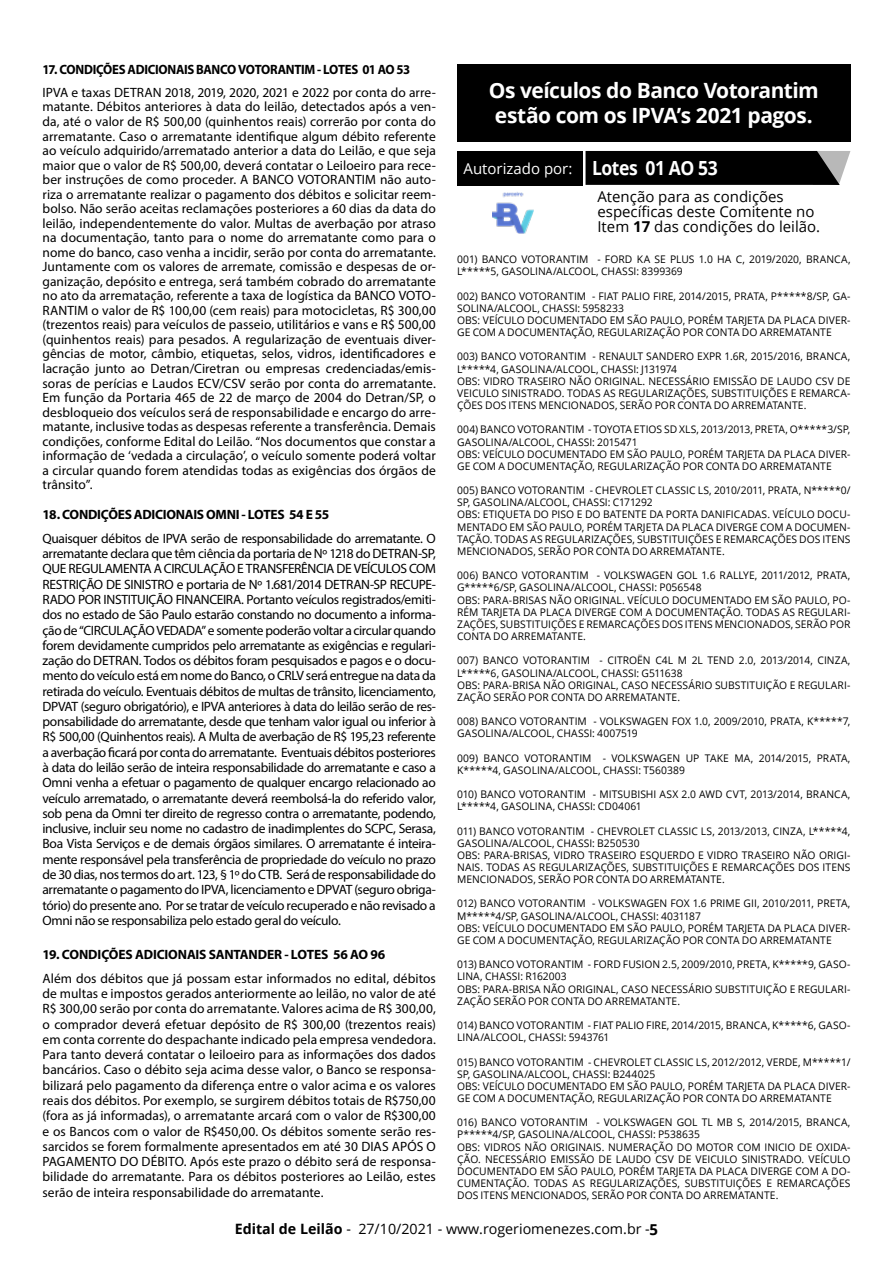
<style>
.page{position:relative;width:893px;height:1263px;background:#fff}
.page>*{position:absolute;margin:0;border:0;box-sizing:border-box;transform-origin:0 0}
.t1{font:700 21px/25.2px "Open Sans";letter-spacing:-.025em;color:#fff}
.t2{font:15px/15px "Open Sans";color:#000}
.t3{font:15px "Open Sans";color:#fff}
.t4{font:14.25px "Open Sans";color:#000}
.t5{font:13.5px/15.3px "Myriad Pro";color:#000;text-align:justify}
.t6{font:700 13.5px "Myriad Pro";letter-spacing:-.02em;color:#000}
.t7{font:700 13.5px "Myriad Pro";letter-spacing:-.02em;color:#000;scale:.95 1}
.t8{font:10.5px/12.1px "Open Sans";letter-spacing:.005em;color:#000}
.s1{font-weight:700;font-size:19.5px}
.s2{font-weight:700}
.s3{font-weight:700;font-size:15px}
</style>
<div class="page">
<div style="left:457px;top:64px;width:393px;height:77px;background:#000"></div>
<div style="left:457px;top:152px;width:125px;height:34px;background:#000"></div>
<svg style="left:585px;top:151px;width:265px;height:34px;background:#111"></svg>
<img style="left:492px;top:192px;width:41px;height:42px">
<p class="t7" style="left:43px;top:61px;width:388px">17. CONDIÇÕES ADICIONAIS BANCO VOTORANTIM - LOTES 01 AO 53</p>
<p class="t5" style="left:43px;top:85px;width:395px;line-height:14.5px">IPVA e taxas DETRAN 2018, 2019, 2020, 2021 e 2022 por conta do arre&shy;matante. Débitos anteriores à data do leilão, detectados após a ven&shy;da, até o valor de R$ 500,00 (quinhentos reais) correrão por conta do arrematante. Caso o arrematante identifique algum débito referente ao veículo adquirido/arrematado anterior a data do Leilão, e que seja maior que o valor de R$ 500,00, deverá contatar o Leiloeiro para rece&shy;ber instruções de como proceder. A BANCO VOTORANTIM não auto&shy;riza o arrematante realizar o pagamento dos débitos e solicitar reem&shy;bolso. Não serão aceitas reclamações posteriores a 60 dias da data do leilão, independentemente do valor. Multas de averbação por atraso na documentação, tanto para o nome do arrematante como para o nome do banco, caso venha a incidir, serão por conta do arrematante.<br>Juntamente com os valores de arremate, comissão e despesas de or&shy;ganização, depósito e entrega, será também cobrado do arrematante no ato da arrematação, referente a taxa de logística da BANCO VOTO-RANTIM o valor de R$ 100,00 (cem reais) para motocicletas, R$ 300,00 (trezentos reais) para veículos de passeio, utilitários e vans e R$ 500,00 (quinhentos reais) para pesados. A regularização de eventuais diver&shy;gências de motor, câmbio, etiquetas, selos, vidros, identificadores e lacração junto ao Detran/Ciretran ou empresas credenciadas/emis&shy;soras de perícias e Laudos ECV/CSV serão por conta do arrematante.<br>Em função da Portaria 465 de 22 de março de 2004 do Detran/SP, o desbloqueio dos veículos será de responsabilidade e encargo do arre&shy;matante, inclusive todas as despesas referente a transferência. Demais condições, conforme Edital do Leilão. “Nos documentos que constar a informação de ‘vedada a circulação’, o veículo somente poderá voltar a circular quando forem atendidas todas as exigências dos órgãos de trânsito”.</p>
<p class="t6" style="left:43px;top:506px;width:288px">18. CONDIÇÕES ADICIONAIS OMNI - LOTES 54 E 55</p>
<p class="t5" style="left:43px;top:530px;width:395px">Quaisquer débitos de IPVA serão de responsabilidade do arrematante. O arrematante declara que têm ciência da portaria de Nº 1218 do DETRAN-SP, QUE REGULAMENTA A CIRCULAÇÃO E TRANSFERÊNCIA DE VEÍCULOS COM RESTRIÇÃO DE SINISTRO e portaria de Nº 1.681/2014 DETRAN-SP RECUPE-RADO POR INSTITUIÇÃO FINANCEIRA. Portanto veículos registrados/emiti&shy;dos no estado de São Paulo estarão constando no documento a informa&shy;ção de “CIRCULAÇÃO VEDADA” e somente poderão voltar a circular quando forem devidamente cumpridos pelo arrematante as exigências e regulari&shy;zação do DETRAN. Todos os débitos foram pesquisados e pagos e o docu&shy;mento do veículo está em nome do Banco, o CRLV será entregue na data da retirada do veículo. Eventuais débitos de multas de trânsito, licenciamento, DPVAT (seguro obrigatório), e IPVA anteriores à data do leilão serão de res&shy;ponsabilidade do arrematante, desde que tenham valor igual ou inferior à R$ 500,00 (Quinhentos reais). A Multa de averbação de R$ 195,23 referente a averbação ficará por conta do arrematante. Eventuais débitos posteriores à data do leilão serão de inteira responsabilidade do arrematante e caso a Omni venha a efetuar o pagamento de qualquer encargo relacionado ao veículo arrematado, o arrematante deverá reembolsá-la do referido valor, sob pena da Omni ter direito de regresso contra o arrematante, podendo, inclusive, incluir seu nome no cadastro de inadimplentes do SCPC, Serasa, Boa Vista Serviços e de demais órgãos similares. O arrematante é inteira&shy;mente responsável pela transferência de propriedade do veículo no prazo de 30 dias, nos termos do art. 123, § 1º do CTB. Será de responsabilidade do arrematante o pagamento do IPVA, licenciamento e DPVAT (seguro obriga&shy;tório) do presente ano. Por se tratar de veículo recuperado e não revisado a Omni não se responsabiliza pelo estado geral do veículo.</p>
<p class="t6" style="left:43px;top:945px;width:344px">19. CONDIÇÕES ADICIONAIS SANTANDER - LOTES 56 AO 96</p>
<p class="t5" style="left:43px;top:970px;width:395px">Além dos débitos que já possam estar informados no edital, débitos de multas e impostos gerados anteriormente ao leilão, no valor de até R$ 300,00 serão por conta do arrematante. Valores acima de R$ 300,00, o comprador deverá efetuar depósito de R$ 300,00 (trezentos reais) em conta corrente do despachante indicado pela empresa vendedora.<br>Para tanto deverá contatar o leiloeiro para as informações dos dados bancários. Caso o débito seja acima desse valor, o Banco se responsa&shy;bilizará pelo pagamento da diferença entre o valor acima e os valores reais dos débitos. Por exemplo, se surgirem débitos totais de R$750,00 (fora as já informadas), o arrematante arcará com o valor de R$300,00 e os Bancos com o valor de R$450,00. Os débitos somente serão res&shy;sarcidos se forem formalmente apresentados em até 30 DIAS APÓS O PAGAMENTO DO DÉBITO. Após este prazo o débito será de responsa&shy;bilidade do arrematante. Para os débitos posteriores ao Leilão, estes serão de inteira responsabilidade do arrematante.</p>
<h1 class="t1" style="left:489px;top:77px;width:332px">Os veículos do Banco Votorantim estão com os IPVA’s 2021 pagos.</h1>
<p class="t3" style="left:464px;top:158px;width:256px">Autorizado por: <span class="s1">Lotes 01 AO 53</span></p>
<p class="t2" style="left:597px;top:188px;width:224px">Atenção para as condições específicas deste Comitente no<br>Item <span class="s2">17</span> das condições do leilão.</p>
<p class="t8" style="left:457px;top:253px;width:395px">001) BANCO VOTORANTIM - FORD KA SE PLUS 1.0 HA C, 2019/2020, BRANCA,<br>L*****5, GASOLINA/ALCOOL, CHASSI: 8399369</p>
<p class="t8" style="left:457px;top:289px;width:395px">002) BANCO VOTORANTIM - FIAT PALIO FIRE, 2014/2015, PRATA, P*****8/SP, GA-SOLINA/ALCOOL, CHASSI: 5958233<br>OBS: VEÍCULO DOCUMENTADO EM SÃO PAULO, PORÉM TARJETA DA PLACA DIVER-GE COM A DOCUMENTAÇÃO, REGULARIZAÇÃO POR CONTA DO ARREMATANTE</p>
<p class="t8" style="left:457px;top:350px;width:395px">003) BANCO VOTORANTIM - RENAULT SANDERO EXPR 1.6R, 2015/2016, BRANCA, L*****4, GASOLINA/ALCOOL, CHASSI: J131974<br>OBS: VIDRO TRASEIRO NÃO ORIGINAL. NECESSÁRIO EMISSÃO DE LAUDO CSV DE VEICULO SINISTRADO. TODAS AS REGULARIZAÇÕES, SUBSTITUIÇÕES E REMARCA-ÇÕES DOS ITENS MENCIONADOS, SERÃO POR CONTA DO ARREMATANTE.</p>
<p class="t8" style="left:457px;top:423px;width:395px">004) BANCO VOTORANTIM - TOYOTA ETIOS SD XLS, 2013/2013, PRETA, O*****3/SP, GASOLINA/ALCOOL, CHASSI: 2015471<br>OBS: VEÍCULO DOCUMENTADO EM SÃO PAULO, PORÉM TARJETA DA PLACA DIVER-GE COM A DOCUMENTAÇÃO, REGULARIZAÇÃO POR CONTA DO ARREMATANTE</p>
<p class="t8" style="left:457px;top:484px;width:395px">005) BANCO VOTORANTIM - CHEVROLET CLASSIC LS, 2010/2011, PRATA, N*****0/ SP, GASOLINA/ALCOOL, CHASSI: C171292<br>OBS: ETIQUETA DO PISO E DO BATENTE DA PORTA DANIFICADAS. VEÍCULO DOCU-MENTADO EM SÃO PAULO, PORÉM TARJETA DA PLACA DIVERGE COM A DOCUMEN-TAÇÃO. TODAS AS REGULARIZAÇÕES, SUBSTITUIÇÕES E REMARCAÇÕES DOS ITENS MENCIONADOS, SERÃO POR CONTA DO ARREMATANTE.</p>
<p class="t8" style="left:457px;top:569px;width:395px">006) BANCO VOTORANTIM - VOLKSWAGEN GOL 1.6 RALLYE, 2011/2012, PRATA, G*****6/SP, GASOLINA/ALCOOL, CHASSI: P056548<br>OBS: PARA-BRISAS NÃO ORIGINAL. VEÍCULO DOCUMENTADO EM SÃO PAULO, PO-RÉM TARJETA DA PLACA DIVERGE COM A DOCUMENTAÇÃO. TODAS AS REGULARI-ZAÇÕES, SUBSTITUIÇÕES E REMARCAÇÕES DOS ITENS MENCIONADOS, SERÃO POR CONTA DO ARREMATANTE.</p>
<p class="t8" style="left:457px;top:654px;width:395px">007) BANCO VOTORANTIM - CITROËN C4L M 2L TEND 2.0, 2013/2014, CINZA, L*****6, GASOLINA/ALCOOL, CHASSI: G511638<br>OBS: PARA-BRISA NÃO ORIGINAL, CASO NECESSÁRIO SUBSTITUIÇÃO E REGULARI-ZAÇÃO SERÃO POR CONTA DO ARREMATANTE.</p>
<p class="t8" style="left:457px;top:715px;width:395px">008) BANCO VOTORANTIM - VOLKSWAGEN FOX 1.0, 2009/2010, PRATA, K*****7,<br>GASOLINA/ALCOOL, CHASSI: 4007519</p>
<p class="t8" style="left:457px;top:751px;width:395px">009) BANCO VOTORANTIM - VOLKSWAGEN UP TAKE MA, 2014/2015, PRATA,<br>K*****4, GASOLINA/ALCOOL, CHASSI: T560389</p>
<p class="t8" style="left:457px;top:788px;width:395px">010) BANCO VOTORANTIM - MITSUBISHI ASX 2.0 AWD CVT, 2013/2014, BRANCA,<br>L*****4, GASOLINA, CHASSI: CD04061</p>
<p class="t8" style="left:457px;top:824px;width:395px">011) BANCO VOTORANTIM - CHEVROLET CLASSIC LS, 2013/2013, CINZA, L*****4, GASOLINA/ALCOOL, CHASSI: B250530<br>OBS: PARA-BRISAS, VIDRO TRASEIRO ESQUERDO E VIDRO TRASEIRO NÃO ORIGI-NAIS. TODAS AS REGULARIZAÇÕES, SUBSTITUIÇÕES E REMARCAÇÕES DOS ITENS MENCIONADOS, SERÃO POR CONTA DO ARREMATANTE.</p>
<p class="t8" style="left:457px;top:897px;width:395px">012) BANCO VOTORANTIM - VOLKSWAGEN FOX 1.6 PRIME GII, 2010/2011, PRETA, M*****4/SP, GASOLINA/ALCOOL, CHASSI: 4031187<br>OBS: VEÍCULO DOCUMENTADO EM SÃO PAULO, PORÉM TARJETA DA PLACA DIVER-GE COM A DOCUMENTAÇÃO, REGULARIZAÇÃO POR CONTA DO ARREMATANTE</p>
<p class="t8" style="left:457px;top:958px;width:395px">013) BANCO VOTORANTIM - FORD FUSION 2.5, 2009/2010, PRETA, K*****9, GASO-LINA, CHASSI: R162003<br>OBS: PARA-BRISA NÃO ORIGINAL, CASO NECESSÁRIO SUBSTITUIÇÃO E REGULARI-ZAÇÃO SERÃO POR CONTA DO ARREMATANTE.</p>
<p class="t8" style="left:457px;top:1019px;width:395px">014) BANCO VOTORANTIM - FIAT PALIO FIRE, 2014/2015, BRANCA, K*****6, GASO-<br>LINA/ALCOOL, CHASSI: 5943761</p>
<p class="t8" style="left:457px;top:1055px;width:395px">015) BANCO VOTORANTIM - CHEVROLET CLASSIC LS, 2012/2012, VERDE, M*****1/ SP, GASOLINA/ALCOOL, CHASSI: B244025<br>OBS: VEÍCULO DOCUMENTADO EM SÃO PAULO, PORÉM TARJETA DA PLACA DIVER-GE COM A DOCUMENTAÇÃO, REGULARIZAÇÃO POR CONTA DO ARREMATANTE</p>
<p class="t8" style="left:457px;top:1116px;width:395px">016) BANCO VOTORANTIM - VOLKSWAGEN GOL TL MB S, 2014/2015, BRANCA, P*****4/SP, GASOLINA/ALCOOL, CHASSI: P538635<br>OBS: VIDROS NÃO ORIGINAIS. NUMERAÇÃO DO MOTOR COM INICIO DE OXIDA-ÇÃO. NECESSÁRIO EMISSÃO DE LAUDO CSV DE VEICULO SINISTRADO. VEÍCULO DOCUMENTADO EM SÃO PAULO, PORÉM TARJETA DA PLACA DIVERGE COM A DO-CUMENTAÇÃO. TODAS AS REGULARIZAÇÕES, SUBSTITUIÇÕES E REMARCAÇÕES DOS ITENS MENCIONADOS, SERÃO POR CONTA DO ARREMATANTE.</p>
<p class="t4" style="left:235px;top:1219px;width:425px"><span class="s2">Edital de Leilão</span> - 27/10/2021 - www.rogeriomenezes.com.br - <span class="s3">5</span></p>
</div>
